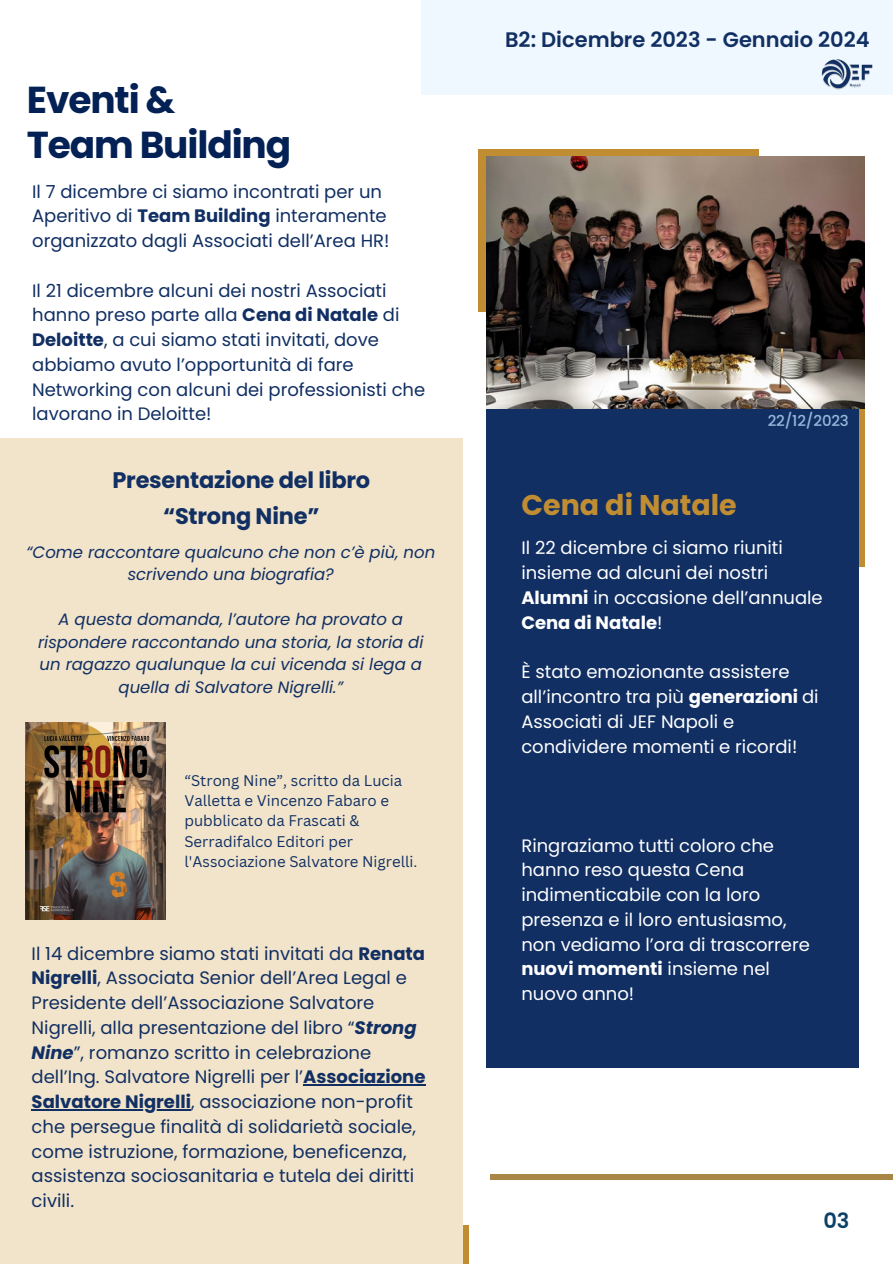
<style>
.page{position:relative;width:893px;height:1264px;background:#fff}
.page>*{position:absolute;margin:0;border:0;box-sizing:border-box;transform-origin:0 0}
.t1{font:700 37.5px/45px "Poppins";letter-spacing:-.03em;color:#032154}
.t2{font:700 28.5px "Poppins";color:#c08d33}
.t3{font:700 22.5px/36px "Poppins";letter-spacing:-.01em;color:#112f63;text-align:center}
.t4{font:600 21px "Poppins";color:#112f63}
.t5{font:600 21px "Poppins";color:#0b4068}
.t6{font:18px/24.8px "Poppins";color:#112f63}
.t7{font:18px/24.8px "Poppins";color:#fff}
.t8{font:italic 16.5px/22.5px "Poppins";color:#112f63;text-align:center}
.t9{font:15px/20.2px "Canva Sans";color:#112f63}
.t10{font:500 15px "Poppins";letter-spacing:-.01em;color:#96b8db}
.s1{font-weight:700}
.s2{font-weight:700;font-style:italic}
</style>
<div class="page">
<div style="left:490px;top:1174px;width:402px;height:5px;background:#a88746"></div>
<div style="left:421px;top:0;width:471px;height:95px;background:#eff8ff"></div>
<div style="left:486px;top:366px;width:373px;height:702px;background:#112f63"></div>
<div style="left:478px;top:149px;width:280px;height:163px;background:#c08d33"></div>
<img style="left:486px;top:156px;width:378px;height:252px">
<div style="left:0;top:438px;width:463px;height:825px;background:#f1e4ca"></div>
<img style="left:25px;top:722px;width:141px;height:197px">
<hr style="left:303px;top:1084px;width:122px;height:1px;background:#112f63">
<hr style="left:32px;top:1109px;width:159px;height:1px;background:#112f63">
<img style="left:821px;top:59px;width:51px;height:31px">
<h4 class="t1" style="left:27px;top:78px;width:266px">Eventi &amp;<br>Team Building</h4>
<h4 class="t6" style="left:32px;top:179px;width:359px">Il 7 dicembre ci siamo incontrati per un<br>Aperitivo di <span class="s1">Team Building</span> interamente organizzato dagli Associati dell’Area HR!</h4>
<h5 class="t6" style="left:32px;top:278px;width:394px">Il 21 dicembre alcuni dei nostri Associati hanno preso parte alla <span class="s1">Cena di Natale</span> di <span class="s1">Deloitte</span>, a cui siamo stati invitati, dove abbiamo avuto l’opportunità di fare Networking con alcuni dei professionisti che lavorano in Deloitte!</h5>
<h3 class="t3" style="left:112px;top:462px;width:259px">Presentazione del libro “Strong Nine”</h3>
<h4 class="t8" style="left:26px;top:540px;width:410px">“Come raccontare qualcuno che non c’è più, non scrivendo una biografia?</h4>
<h4 class="t8" style="left:38px;top:608px;width:387px">A questa domanda, l’autore ha provato a rispondere raccontando una storia, la storia di un ragazzo qualunque la cui vicenda si lega a quella di Salvatore Nigrelli.”</h4>
<p class="t9" style="left:184px;top:770px;width:234px">“Strong Nine”, scritto da Lucia<br>Valletta e Vincenzo Fabaro e pubblicato da Frascati &amp;<br>Serradifalco Editori per l'Associazione Salvatore Nigrelli.</p>
<h4 class="t6" style="left:32px;top:940px;width:395px">Il 14 dicembre siamo stati invitati da <span class="s1">Renata Nigrelli</span>, Associata Senior dell’Area Legal e Presidente dell’Associazione Salvatore Nigrelli, alla presentazione del libro “<span class="s2">Strong Nine</span>”, romanzo scritto in celebrazione dell’Ing. Salvatore Nigrelli per l’<span class="s1">Associazione</span></h4>
<p class="t6" style="left:32px;top:1089px;width:386px"><span class="s1">Salvatore Nigrelli</span>, associazione non-profit che persegue finalità di solidarietà sociale, come istruzione, formazione, beneficenza, assistenza sociosanitaria e tutela dei diritti civili.</p>
<p class="t4" style="left:505px;top:25px;width:366px">B2: Dicembre 2023 - Gennaio 2024</p>
<h4 class="t10" style="left:767px;top:410px;width:83px">22/12/2023</h4>
<h1 class="t2" style="left:521px;top:485px;width:217px">Cena di Natale</h1>
<h4 class="t7" style="left:521px;top:535px;width:303px">Il 22 dicembre ci siamo riuniti insieme ad alcuni dei nostri<br><span class="s1">Alumni</span> in occasione dell’annuale<br><span class="s1">Cena di Natale</span>!</h4>
<h4 class="t7" style="left:521px;top:659px;width:299px">È stato emozionante assistere all’incontro tra più <span class="s1">generazioni</span> di<br>Associati di JEF Napoli e condividere momenti e ricordi!</h4>
<h2 class="t7" style="left:521px;top:832px;width:290px">Ringraziamo tutti coloro che hanno reso questa Cena indimenticabile con la loro presenza e il loro entusiasmo, non vediamo l’ora di trascorrere <span class="s1">nuovi momenti</span> insieme nel nuovo anno!</h2>
<h3 class="t5" style="left:823px;top:1205px;width:28px">03</h3>
</div>
